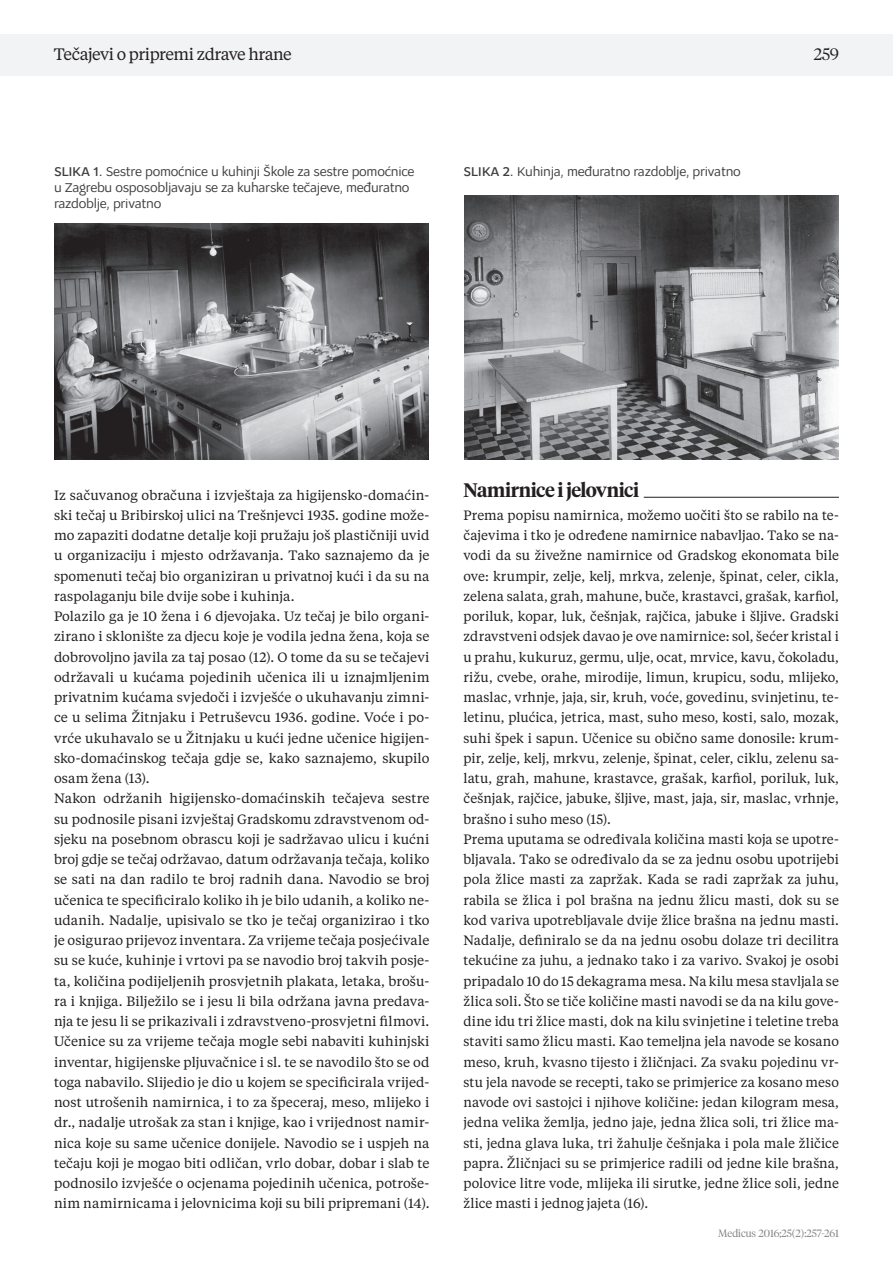
<style>
.page{position:relative;width:893px;height:1263px;background:#fff}
.page>*{position:absolute;margin:0;border:0;box-sizing:border-box;transform-origin:0 0}
.t1{font:600 19.5px "Tiempos Headline";letter-spacing:-.02em;color:#231f20}
.t2{font:16.5px "Tiempos Headline";letter-spacing:-.03em;color:#231f20}
.t3{font:300 16.5px "Tiempos Headline";color:#231f20}
.t4{font:13.5px/20.2px "Tiempos Headline";letter-spacing:.01em;color:#231f20}
.t5{font:13.5px/16.2px "Osnova Pro";letter-spacing:-.02em;color:#3e3e3f}
.t6{font:300 10.5px "Tiempos Headline";color:#808285}
.s1{font-weight:500}
</style>
<div class="page">
<hr style="left:463px;top:497px;width:376px;height:1px;background:#231f20">
<div style="left:463px;top:495px;width:181px;height:6px;background:#fff"></div>
<div style="left:0;top:34px;width:893px;height:42px;background:#f2f3f4"></div>
<img style="left:54px;top:223px;width:375px;height:236px">
<img style="left:464px;top:196px;width:375px;height:263px">
<p class="t2" style="left:54px;top:43px;width:240px">Tečajevi o pripremi zdrave hrane</p>
<p class="t3" style="left:814px;top:43px;width:27px">259</p>
<p class="t5" style="left:54px;top:163px;width:362px"><span class="s1">SLIKA 1.</span> Sestre pomoćnice u kuhinji Škole za sestre pomoćnice u Zagrebu osposobljavaju se za kuharske tečajeve, međuratno razdoblje, privatno</p>
<p class="t5" style="left:463px;top:163px;width:279px"><span class="s1">SLIKA 2.</span> Kuhinja, međuratno razdoblje, privatno</p>
<p class="t4" style="left:54px;top:484px;width:377px">Iz sačuvanog obračuna i izvještaja za higijensko-domaćin&shy;ski tečaj u Bribirskoj ulici na Trešnjevci 1935. godine može&shy;mo zapaziti dodatne detalje koji pružaju još plastičniji uvid u organizaciju i mjesto održavanja. Tako saznajemo da je spomenuti tečaj bio organiziran u privatnoj kući i da su na raspolaganju bile dvije sobe i kuhinja.<br>Polazilo ga je 10 žena i 6 djevojaka. Uz tečaj je bilo organi&shy;zirano i sklonište za djecu koje je vodila jedna žena, koja se dobrovoljno javila za taj posao (12). O tome da su se tečajevi održavali u kućama pojedinih učenica ili u iznajmljenim privatnim kućama svjedoči i izvješće o ukuhavanju zimni&shy;ce u selima Žitnjaku i Petruševcu 1936. godine. Voće i po&shy;vrće ukuhavalo se u Žitnjaku u kući jedne učenice higijen&shy;sko-domaćinskog tečaja gdje se, kako saznajemo, skupilo osam žena (13).<br>Nakon održanih higijensko-domaćinskih tečajeva sestre su podnosile pisani izvještaj Gradskomu zdravstvenom od&shy;sjeku na posebnom obrascu koji je sadržavao ulicu i kućni broj gdje se tečaj održavao, datum održavanja tečaja, koliko se sati na dan radilo te broj radnih dana. Navodio se broj učenica te specificiralo koliko ih je bilo udanih, a koliko ne&shy;udanih. Nadalje, upisivalo se tko je tečaj organizirao i tko je osigurao prijevoz inventara. Za vrijeme tečaja posjećivale su se kuće, kuhinje i vrtovi pa se navodio broj takvih posje&shy;ta, količina podijeljenih prosvjetnih plakata, letaka, brošu&shy;ra i knjiga. Bilježilo se i jesu li bila održana javna predava&shy;nja te jesu li se prikazivali i zdravstveno-prosvjetni filmovi.<br>Učenice su za vrijeme tečaja mogle sebi nabaviti kuhinjski inventar, higijenske pljuvačnice i sl. te se navodilo što se od toga nabavilo. Slijedio je dio u kojem se specificirala vrijed&shy;nost utrošenih namirnica, i to za špeceraj, meso, mlijeko i dr., nadalje utrošak za stan i knjige, kao i vrijednost namir&shy;nica koje su same učenice donijele. Navodio se i uspjeh na tečaju koji je mogao biti odličan, vrlo dobar, dobar i slab te podnosilo izvješće o ocjenama pojedinih učenica, potroše&shy;nim namirnicama i jelovnicima koji su bili pripremani (14).</p>
<h1 class="t1" style="left:463px;top:476px;width:177px">Namirnice i jelovnici</h1>
<p class="t4" style="left:463px;top:504px;width:377px">Prema popisu namirnica, možemo uočiti što se rabilo na te&shy;čajevima i tko je određene namirnice nabavljao. Tako se na&shy;vodi da su živežne namirnice od Gradskog ekonomata bile ove: krumpir, zelje, kelj, mrkva, zelenje, špinat, celer, cikla, zelena salata, grah, mahune, buče, krastavci, grašak, karfiol, poriluk, kopar, luk, češnjak, rajčica, jabuke i šljive. Gradski zdravstveni odsjek davao je ove namirnice: sol, šećer kristal i u prahu, kukuruz, germu, ulje, ocat, mrvice, kavu, čokoladu, rižu, cvebe, orahe, mirodije, limun, krupicu, sodu, mlijeko, maslac, vrhnje, jaja, sir, kruh, voće, govedinu, svinjetinu, te&shy;letinu, plućica, jetrica, mast, suho meso, kosti, salo, mozak, suhi špek i sapun. Učenice su obično same donosile: krum&shy;pir, zelje, kelj, mrkvu, zelenje, špinat, celer, ciklu, zelenu sa&shy;latu, grah, mahune, krastavce, grašak, karfiol, poriluk, luk, češnjak, rajčice, jabuke, šljive, mast, jaja, sir, maslac, vrhnje, brašno i suho meso (15).<br>Prema uputama se određivala količina masti koja se upotre&shy;bljavala. Tako se određivalo da se za jednu osobu upotrijebi pola žlice masti za zapržak. Kada se radi zapržak za juhu, rabila se žlica i pol brašna na jednu žlicu masti, dok su se kod variva upotrebljavale dvije žlice brašna na jednu masti.<br>Nadalje, definiralo se da na jednu osobu dolaze tri decilitra tekućine za juhu, a jednako tako i za varivo. Svakoj je osobi pripadalo 10 do 15 dekagrama mesa. Na kilu mesa stavljala se žlica soli. Što se tiče količine masti navodi se da na kilu gove&shy;dine idu tri žlice masti, dok na kilu svinjetine i teletine treba staviti samo žlicu masti. Kao temeljna jela navode se kosano meso, kruh, kvasno tijesto i žličnjaci. Za svaku pojedinu vr&shy;stu jela navode se recepti, tako se primjerice za kosano meso navode ovi sastojci i njihove količine: jedan kilogram mesa, jedna velika žemlja, jedno jaje, jedna žlica soli, tri žlice ma&shy;sti, jedna glava luka, tri žahulje češnjaka i pola male žličice papra. Žličnjaci su se primjerice radili od jedne kile brašna, polovice litre vode, mlijeka ili sirutke, jedne žlice soli, jedne žlice masti i jednog jajeta (16).</p>
<p class="t6" style="left:718px;top:1226px;width:122px">Medicus 2016;25(2):257-261</p>
</div>
